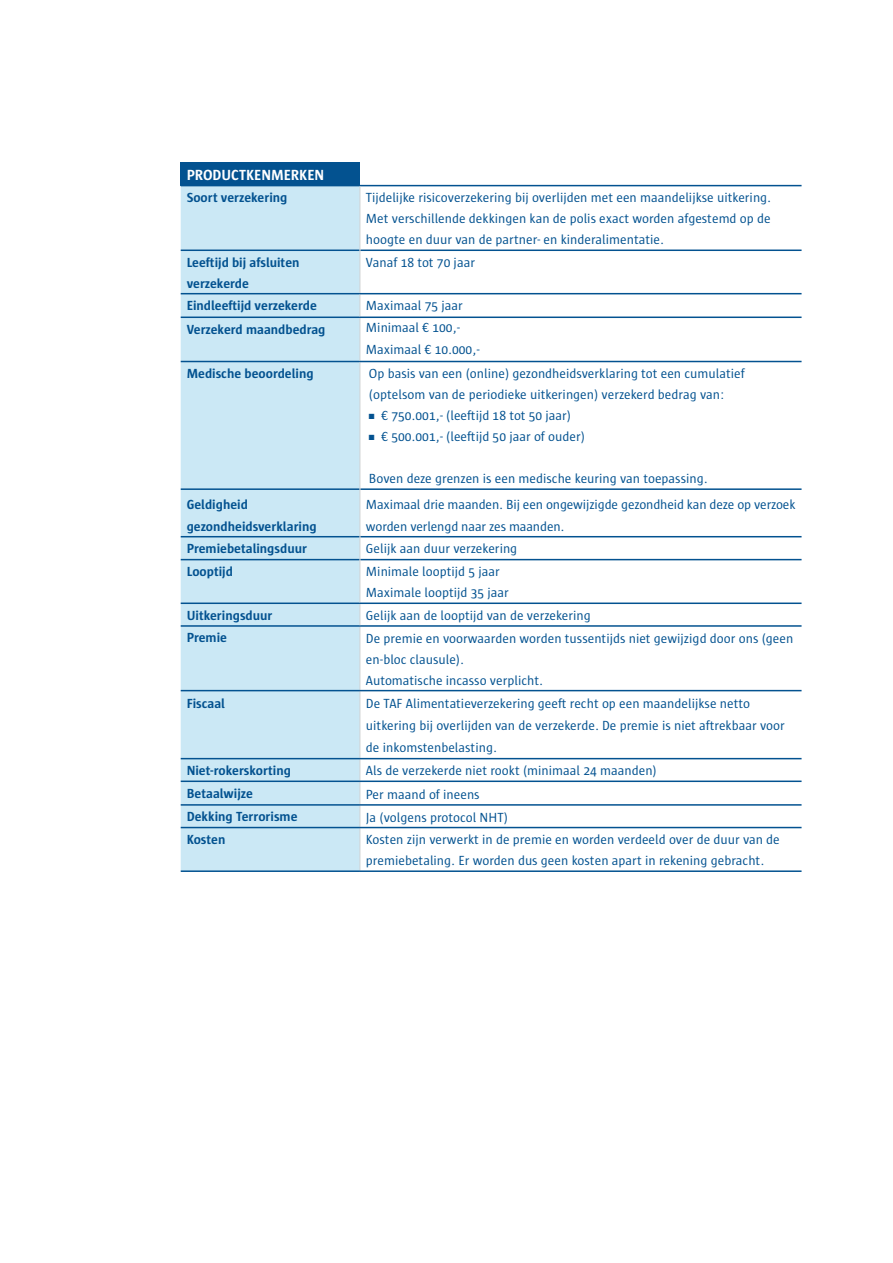
<style>
.page{position:relative;width:893px;height:1263px;background:#fff}
.page>*{position:absolute;margin:0;border:0;box-sizing:border-box;transform-origin:0 0}
.t1{font:700 15px "Sun";color:#fff}
.bulletitem{font:13.5px/21px "Sun";color:#035290}
.t2{font:700 13.5px/21px "Sun";color:#035290}
</style>
<div class="page">
<div style="left:181px;top:162px;width:179px;height:24px;background:#035290"></div>
<div style="left:181px;top:186px;width:179px;height:684px;background:#cbe8f5"></div>
<hr style="left:181px;top:249px;width:179px;height:2px;background:#035290">
<hr style="left:360px;top:185px;width:441px;height:1px;background:#035290">
<hr style="left:181px;top:293px;width:179px;height:1px;background:#035290">
<hr style="left:181px;top:316px;width:179px;height:2px;background:#035290">
<hr style="left:181px;top:361px;width:179px;height:1px;background:#035290">
<hr style="left:181px;top:488px;width:179px;height:2px;background:#035290">
<hr style="left:181px;top:536px;width:179px;height:1px;background:#035290">
<hr style="left:360px;top:488px;width:441px;height:2px;background:#035290">
<hr style="left:360px;top:536px;width:441px;height:1px;background:#035290">
<hr style="left:181px;top:559px;width:179px;height:1px;background:#035290">
<hr style="left:360px;top:249px;width:441px;height:2px;background:#035290">
<hr style="left:360px;top:559px;width:441px;height:1px;background:#035290">
<hr style="left:181px;top:602px;width:179px;height:2px;background:#035290">
<hr style="left:360px;top:186px;width:1px;height:64px;background:#d1d2d4">
<hr style="left:360px;top:250px;width:1px;height:43px;background:#d1d2d4">
<svg style="left:360px;top:294px;width:1px;height:22px"></svg>
<hr style="left:360px;top:318px;width:1px;height:43px;background:#d1d2d4">
<hr style="left:360px;top:362px;width:1px;height:127px;background:#d1d2d4">
<hr style="left:360px;top:489px;width:1px;height:48px;background:#d1d2d4">
<svg style="left:360px;top:537px;width:1px;height:23px"></svg>
<hr style="left:360px;top:560px;width:1px;height:42px;background:#d1d2d4">
<hr style="left:360px;top:627px;width:1px;height:63px;background:#d1d2d4">
<hr style="left:360px;top:691px;width:1px;height:67px;background:#d1d2d4">
<svg style="left:360px;top:759px;width:1px;height:68px"></svg>
<hr style="left:360px;top:828px;width:1px;height:42px;background:#d1d2d4">
<hr style="left:360px;top:293px;width:441px;height:1px;background:#035290">
<hr style="left:360px;top:316px;width:441px;height:2px;background:#035290">
<hr style="left:360px;top:361px;width:441px;height:1px;background:#035290">
<hr style="left:360px;top:602px;width:441px;height:2px;background:#035290">
<hr style="left:181px;top:625px;width:179px;height:2px;background:#035290">
<hr style="left:181px;top:690px;width:179px;height:1px;background:#035290">
<hr style="left:181px;top:758px;width:179px;height:1px;background:#035290">
<hr style="left:360px;top:625px;width:441px;height:2px;background:#035290">
<hr style="left:360px;top:690px;width:441px;height:1px;background:#035290">
<hr style="left:360px;top:758px;width:441px;height:1px;background:#035290">
<hr style="left:181px;top:780px;width:179px;height:2px;background:#035290">
<hr style="left:360px;top:780px;width:441px;height:2px;background:#035290">
<hr style="left:181px;top:804px;width:179px;height:2px;background:#035290">
<hr style="left:181px;top:827px;width:179px;height:1px;background:#035290">
<hr style="left:181px;top:870px;width:179px;height:2px;background:#035290">
<hr style="left:360px;top:804px;width:441px;height:2px;background:#035290">
<hr style="left:360px;top:827px;width:441px;height:1px;background:#035290">
<hr style="left:360px;top:870px;width:441px;height:2px;background:#035290">
<svg style="left:360px;top:604px;width:1px;height:21px"></svg>
<p class="t1" style="left:187px;top:166px;width:139px">PRODUCTKENMERKEN</p>
<p class="t2" style="left:187px;top:187px;width:102px">Soort verzekering</p>
<p class="bulletitem" style="left:366px;top:187px;width:407px;text-align:justify">Tijdelijke risicoverzekering bij overlijden met een maandelijkse uitkering.<br>Met verschillende dekkingen kan de polis exact worden afgestemd op de hoogte en duur van de partner- en kinderalimentatie.</p>
<p class="t2" style="left:187px;top:252px;width:114px">Leeftijd bij afsluiten verzekerde</p>
<p class="bulletitem" style="left:366px;top:252px;width:111px">Vanaf 18 tot 70 jaar</p>
<p class="t2" style="left:187px;top:295px;width:132px">Eindleeftijd verzekerde</p>
<p class="bulletitem" style="left:366px;top:295px;width:98px">Maximaal 75 jaar</p>
<p class="t2" style="left:187px;top:319px;width:140px">Verzekerd maandbedrag</p>
<p class="bulletitem" style="left:366px;top:317px;width:96px">Minimaal € 100,-</p>
<p class="bulletitem" style="left:366px;top:339px;width:115px">Maximaal € 10.000,-</p>
<p class="t2" style="left:187px;top:363px;width:128px">Medische beoordeling</p>
<p class="bulletitem" style="left:369px;top:363px;width:377px">Op basis van een (online) gezondheidsverklaring tot een cumulatief</p>
<p class="bulletitem" style="left:369px;top:384px;width:357px">(optelsom van de periodieke uitkeringen) verzekerd bedrag van:</p>
<p class="bulletitem" style="left:369px;top:405px;width:204px">■ € 750.001,- (leeftijd 18 tot 50 jaar)</p>
<p class="bulletitem" style="left:369px;top:426px;width:217px">■ € 500.001,- (leeftijd 50 jaar of ouder)</p>
<p class="bulletitem" style="left:369px;top:468px;width:340px">Boven deze grenzen is een medische keuring van toepassing.</p>
<p class="t2" style="left:187px;top:493px;width:132px;line-height:22px">Geldigheid gezondheidsverklaring</p>
<p class="bulletitem" style="left:366px;top:493px;width:431px;line-height:22px">Maximaal drie maanden. Bij een ongewijzigde gezondheid kan deze op verzoek worden verlengd naar zes maanden.</p>
<p class="t2" style="left:187px;top:538px;width:122px">Premiebetalingsduur</p>
<p class="bulletitem" style="left:366px;top:538px;width:153px">Gelijk aan duur verzekering</p>
<p class="t2" style="left:187px;top:561px;width:48px">Looptijd</p>
<p class="bulletitem" style="left:366px;top:561px;width:135px">Minimale looptijd 5 jaar</p>
<p class="bulletitem" style="left:366px;top:582px;width:144px">Maximale looptijd 35 jaar</p>
<p class="t2" style="left:187px;top:605px;width:87px">Uitkeringsduur</p>
<p class="bulletitem" style="left:366px;top:605px;width:226px">Gelijk aan de looptijd van de verzekering</p>
<p class="t2" style="left:187px;top:627px;width:42px">Premie</p>
<p class="bulletitem" style="left:366px;top:628px;width:429px">De premie en voorwaarden worden tussentijds niet gewijzigd door ons (geen en-bloc clausule).</p>
<p class="bulletitem" style="left:366px;top:670px;width:179px">Automatische incasso verplicht.</p>
<p class="t2" style="left:187px;top:693px;width:40px">Fiscaal</p>
<p class="bulletitem" style="left:366px;top:692px;width:420px;line-height:22px">De TAF Alimentatieverzekering geeft recht op een maandelijkse netto uitkering bij overlijden van de verzekerde. De premie is niet aftrekbaar voor de inkomstenbelasting.</p>
<p class="t2" style="left:187px;top:760px;width:106px">Niet-rokerskorting</p>
<p class="bulletitem" style="left:366px;top:760px;width:292px">Als de verzekerde niet rookt (minimaal 24 maanden)</p>
<p class="t2" style="left:187px;top:783px;width:68px">Betaalwijze</p>
<p class="bulletitem" style="left:366px;top:784px;width:115px">Per maand of ineens</p>
<p class="t2" style="left:187px;top:806px;width:112px">Dekking Terrorisme</p>
<p class="bulletitem" style="left:366px;top:807px;width:144px">Ja (volgens protocol NHT)</p>
<p class="t2" style="left:187px;top:829px;width:40px">Kosten</p>
<p class="bulletitem" style="left:366px;top:829px;width:415px">Kosten zijn verwerkt in de premie en worden verdeeld over de duur van de premiebetaling. Er worden dus geen kosten apart in rekening gebracht.</p>
</div>
